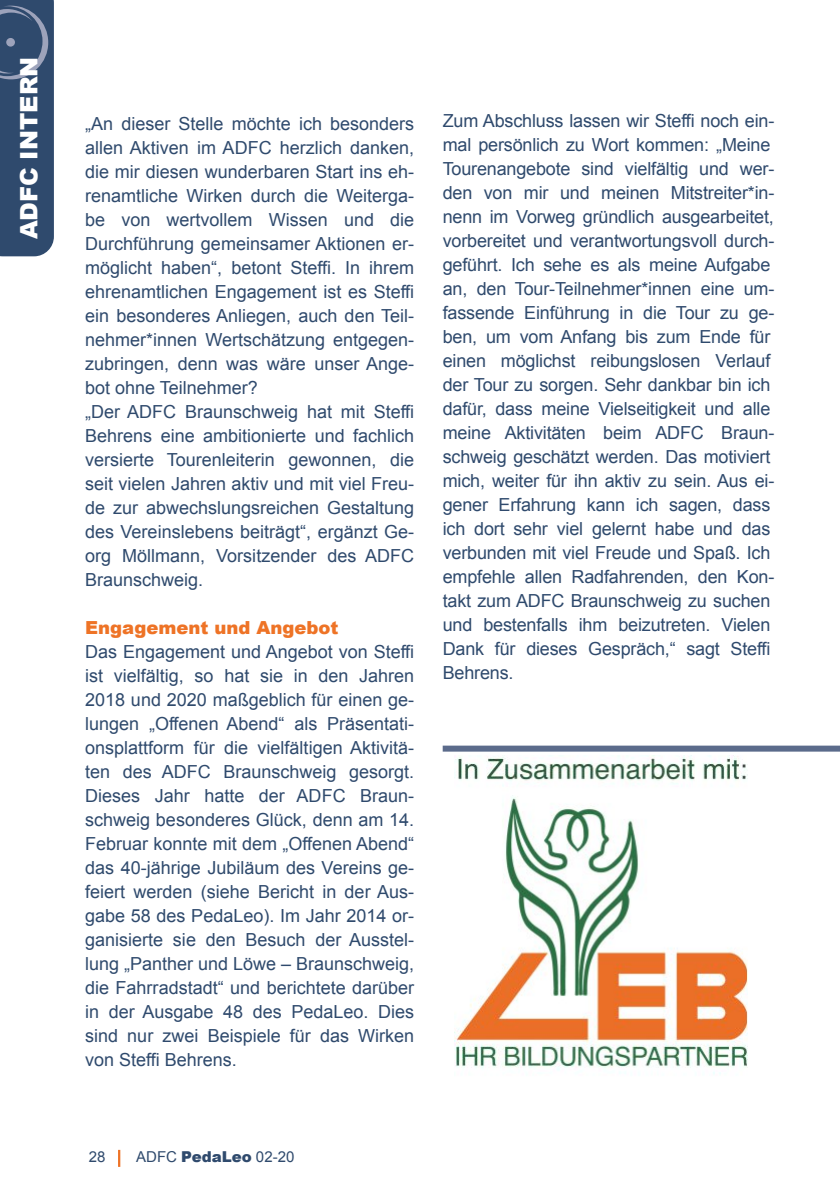
<style>
.page{position:relative;width:840px;height:1191px;background:#fff}
.page>*{position:absolute;margin:0;border:0;box-sizing:border-box;transform-origin:0 0}
.t1{font:900 24px "Arial";color:#fff}
.t2{font:18px/24px "Arial";letter-spacing:-.01em;color:#2f4a6d}
.t3{font:900 18px "Arial";color:#ee7326}
.t4{font:15px "Arial";letter-spacing:.005em;color:#2f4a6d}
.s1{font-weight:900}
</style>
<div class="page">
<svg style="left:118px;top:1149px;width:2px;height:17px"></svg>
<img style="left:454px;top:755px;width:292px;height:319px">
<div style="left:442px;top:745px;width:397px;height:6px;background:#5b6b8b"></div>
<div style="left:0;top:0;width:54px;height:256px;background:#2f4a6d"></div>
<div style="left:6px;top:38px;width:9px;height:9px;background:#9da3bb;border-radius:50%"></div>
<h1 class="t1" style="left:11px;top:239px;width:184px;rotate:-90deg">ADFC INTERN</h1>
<p class="t2" style="left:85px;top:112px;width:330px">„An dieser Stelle möchte ich besonders allen Aktiven im ADFC herzlich danken, die mir diesen wunderbaren Start ins eh&shy;renamtliche Wirken durch die Weiterga&shy;be von wertvollem Wissen und die Durchführung gemeinsamer Aktionen er&shy;möglicht haben“, betont Steffi. In ihrem ehrenamtlichen Engagement ist es Steffi ein besonderes Anliegen, auch den Teil&shy;nehmer*innen Wertschätzung entgegen&shy;zubringen, denn was wäre unser Ange&shy;bot ohne Teilnehmer?<br>„Der ADFC Braunschweig hat mit Steffi Behrens eine ambitionierte und fachlich versierte Tourenleiterin gewonnen, die seit vielen Jahren aktiv und mit viel Freu&shy;de zur abwechslungsreichen Gestaltung des Vereinslebens beiträgt“, ergänzt Ge&shy;org Möllmann, Vorsitzender des ADFC Braunschweig.</p>
<p class="t3" style="left:85px;top:614px;width:254px">Engagement und Angebot</p>
<p class="t2" style="left:85px;top:640px;width:330px;text-align:justify">Das Engagement und Angebot von Steffi ist vielfältig, so hat sie in den Jahren 2018 und 2020 maßgeblich für einen ge&shy;lungen „Offenen Abend“ als Präsentati&shy;onsplattform für die vielfältigen Aktivitä&shy;ten des ADFC Braunschweig gesorgt.<br>Dieses Jahr hatte der ADFC Braun&shy;schweig besonderes Glück, denn am 14.<br>Februar konnte mit dem „Offenen Abend“ das 40-jährige Jubiläum des Vereins ge&shy;feiert werden (siehe Bericht in der Aus&shy;gabe 58 des PedaLeo). Im Jahr 2014 or&shy;ganisierte sie den Besuch der Ausstel&shy;lung „Panther und Löwe – Braunschweig, die Fahrradstadt“ und berichtete darüber in der Ausgabe 48 des PedaLeo. Dies sind nur zwei Beispiele für das Wirken von Steffi Behrens.</p>
<p class="t2" style="left:442px;top:108px;width:333px">Zum Abschluss lassen wir Steffi noch ein&shy;mal persönlich zu Wort kommen: „Meine Tourenangebote sind vielfältig und wer&shy;den von mir und meinen Mitstreiter*in&shy;nenn im Vorweg gründlich ausgearbeitet, vorbereitet und verantwortungsvoll durch&shy;geführt. Ich sehe es als meine Aufgabe an, den Tour-Teilnehmer*innen eine um&shy;fassende Einführung in die Tour zu ge&shy;ben, um vom Anfang bis zum Ende für einen möglichst reibungslosen Verlauf der Tour zu sorgen. Sehr dankbar bin ich dafür, dass meine Vielseitigkeit und alle meine Aktivitäten beim ADFC Braun&shy;schweig geschätzt werden. Das motiviert mich, weiter für ihn aktiv zu sein. Aus ei&shy;gener Erfahrung kann ich sagen, dass ich dort sehr viel gelernt habe und das verbunden mit viel Freude und Spaß. Ich empfehle allen Radfahrenden, den Kon&shy;takt zum ADFC Braunschweig zu suchen und bestenfalls ihm beizutreten. Vielen Dank für dieses Gespräch,“ sagt Steffi Behrens.</p>
<p class="t4" style="left:89px;top:1148px;width:18px">28</p>
<p class="t4" style="left:136px;top:1148px;width:160px">ADFC <span class="s1">PedaLeo</span> 02-20</p>
</div>
